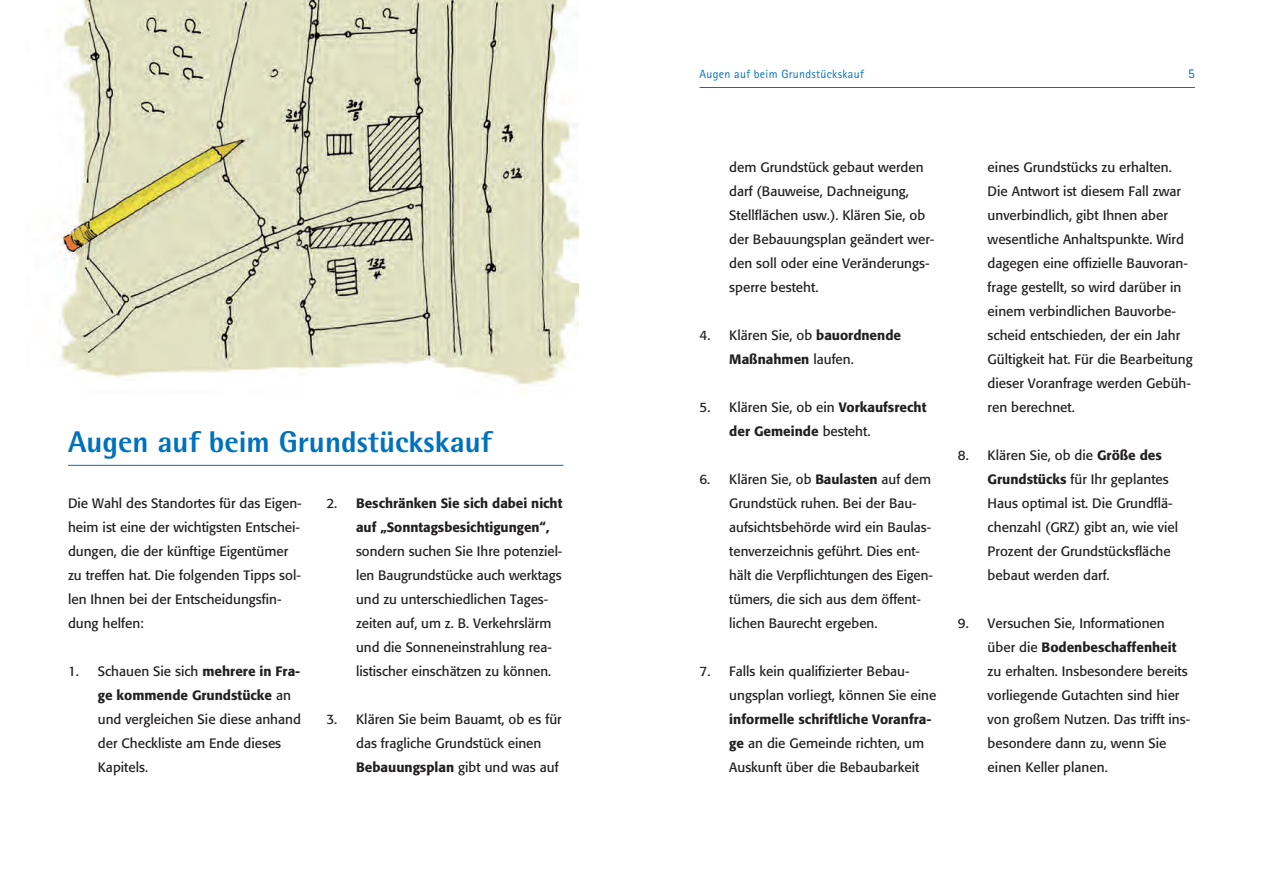
<style>
.page{position:relative;width:1263px;height:893px;background:#fff}
.page>*{position:absolute;margin:0;border:0;box-sizing:border-box;transform-origin:0 0}
.t1{font:800 30px "AT Rotis Semi Sans";color:#0072bc}
.t2{font:13.5px/24px "Formata";color:#231f20}
.t3{font:500 13.5px/24px "Formata";color:#231f20}
.t4{font:13.5px "AT Rotis Sans Serif";color:#0072bc}
.t5{font:12px "AT Rotis Sans Serif";letter-spacing:.025em;color:#0072bc}
.s1{font-weight:500}
.s2{font-weight:400}
</style>
<div class="page">
<hr style="left:699px;top:87px;width:496px;height:1px;background:#0072bc">
<hr style="left:68px;top:465px;width:495px;height:1px;background:#0072bc">
<img style="left:59px;top:0;width:520px;height:395px">
<h1 class="t1" style="left:68px;top:423px;width:425px">Augen auf beim Grundstückskauf</h1>
<p class="t2" style="left:68px;top:491px;width:235px">Die Wahl des Standortes für das Eigen&shy;heim ist eine der wichtigsten Entschei&shy;dungen, die der künftige Eigentümer zu treffen hat. Die folgenden Tipps sol&shy;len Ihnen bei der Entscheidungsfin&shy;dung helfen:</p>
<p class="t2" style="left:98px;top:659px;width:205px;text-indent:-30px">1. Schauen Sie sich <span class="s1">mehrere in Fra&shy;ge kommende Grundstücke</span> an und vergleichen Sie diese anhand der Checkliste am Ende dieses<br>Kapitels.</p>
<p class="t3" style="left:356px;top:491px;width:208px;text-indent:-30px"><span class="s2">2.</span> Beschränken Sie sich dabei nicht auf „Sonntagsbesichtigungen“,</p>
<p class="t2" style="left:356px;top:539px;width:208px">sondern suchen Sie Ihre potenziel&shy;len Baugrundstücke auch werktags und zu unterschiedlichen Tages&shy;zeiten auf, um z. B. Verkehrslärm und die Sonneneinstrahlung rea&shy;listischer einschätzen zu können.</p>
<p class="t2" style="left:356px;top:707px;width:207px;text-indent:-30px">3. Klären Sie beim Bauamt, ob es für das fragliche Grundstück einen<br><span class="s1">Bebauungsplan</span> gibt und was auf</p>
<p class="t5" style="left:699px;top:67px;width:166px">Augen auf beim Grundstückskauf</p>
<p class="t4" style="left:1188px;top:66px;width:8px">5</p>
<p class="t2" style="left:729px;top:155px;width:207px">dem Grundstück gebaut werden darf (Bauweise, Dachneigung,<br>Stellflächen usw.). Klären Sie, ob der Bebauungsplan geändert wer&shy;den soll oder eine Veränderungs&shy;sperre besteht.</p>
<p class="t2" style="left:729px;top:324px;width:173px;text-indent:-30px">4. Klären Sie, ob <span class="s1">bauordnende<br>Maßnahmen</span> laufen.</p>
<p class="t2" style="left:729px;top:396px;width:199px;text-indent:-30px">5. Klären Sie, ob ein <span class="s1">Vorkaufsrecht der Gemeinde</span> besteht.</p>
<p class="t2" style="left:729px;top:467px;width:205px;text-indent:-30px">6. Klären Sie, ob <span class="s1">Baulasten</span> auf dem<br>Grundstück ruhen. Bei der Bau&shy;aufsichtsbehörde wird ein Baulas&shy;tenverzeichnis geführt. Dies ent&shy;hält die Verpflichtungen des Eigen&shy;tümers, die sich aus dem öffent&shy;lichen Baurecht ergeben.</p>
<p class="t2" style="left:729px;top:659px;width:208px;text-indent:-30px">7. Falls kein qualifizierter Bebau&shy;ungsplan vorliegt, können Sie eine</p>
<p class="t2" style="left:729px;top:708px;width:204px"><span class="s1">informelle schriftliche Voranfra&shy;ge</span> an die Gemeinde richten, um<br>Auskunft über die Bebaubarkeit</p>
<p class="t2" style="left:988px;top:156px;width:207px">eines Grundstücks zu erhalten.<br>Die Antwort ist diesem Fall zwar unverbindlich, gibt Ihnen aber wesentliche Anhaltspunkte. Wird dagegen eine offizielle Bauvoran&shy;frage gestellt, so wird darüber in einem verbindlichen Bauvorbe&shy;scheid entschieden, der ein Jahr<br>Gültigkeit hat. Für die Bearbeitung dieser Voranfrage werden Gebüh&shy;ren berechnet.</p>
<p class="t2" style="left:988px;top:444px;width:192px;text-indent:-30px">8. Klären Sie, ob die <span class="s1">Größe des<br>Grundstücks</span> für Ihr geplantes<br>Haus optimal ist. Die Grundflä&shy;chenzahl (GRZ) gibt an, wie viel<br>Prozent der Grundstücksfläche bebaut werden darf.</p>
<p class="t2" style="left:988px;top:612px;width:204px;text-indent:-30px">9. Versuchen Sie, Informationen über die <span class="s1">Bodenbeschaffenheit </span>zu erhalten. Insbesondere bereits vorliegende Gutachten sind hier von großem Nutzen. Das trifft ins&shy;besondere dann zu, wenn Sie einen Keller planen.</p>
</div>
